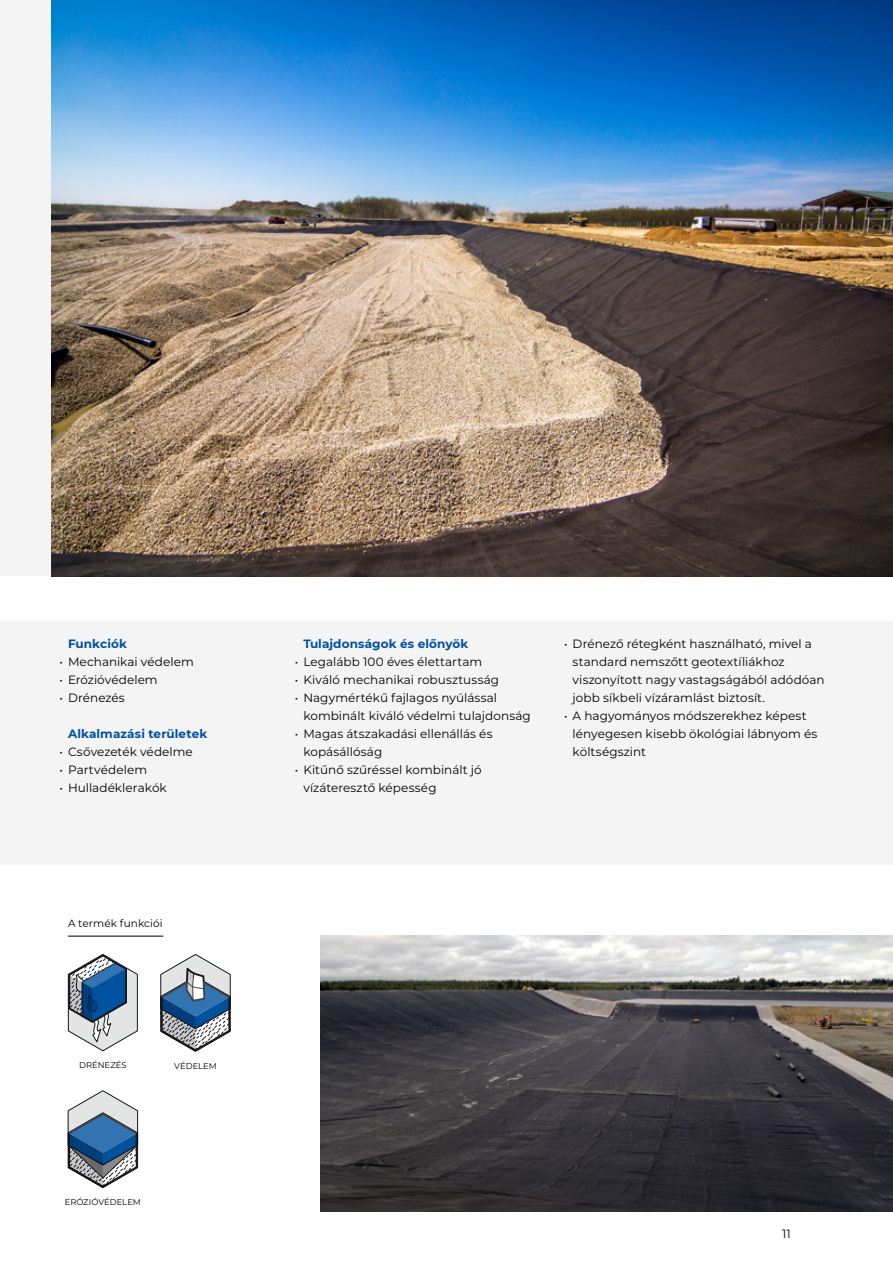
<style>
.page{position:relative;width:893px;height:1263px;background:#fff}
.page>*{position:absolute;margin:0;border:0;box-sizing:border-box;transform-origin:0 0}
.t1{font:12px/18px "Montserrat";letter-spacing:.005em;color:#000}
.t2{font:700 12px "Montserrat";letter-spacing:.01em;color:#00519e}
.t3{font:10.5px "Montserrat";letter-spacing:.005em;color:#000}
.t4{font:8.4px "Montserrat";color:#000}
</style>
<div class="page">
<div style="left:0;top:0;width:893px;height:576px;background:#f4f4f5"></div>
<div style="left:0;top:621px;width:893px;height:243px;background:#f4f4f5"></div>
<img style="left:51px;top:0;width:842px;height:576px">
<hr style="left:68px;top:936px;width:95px;height:1px;background:#000">
<img style="left:320px;top:936px;width:573px;height:276px">
<svg style="left:68px;top:954px;width:70px;height:97px"></svg>
<svg style="left:160px;top:954px;width:71px;height:98px"></svg>
<svg style="left:67px;top:1090px;width:71px;height:98px"></svg>
<p class="t2" style="left:68px;top:635px;width:60px">Funkciók</p>
<p class="t1" style="left:60px;top:652px;width:136px">• Mechanikai védelem</p>
<p class="t1" style="left:60px;top:670px;width:100px">• Erózióvédelem</p>
<p class="t1" style="left:60px;top:688px;width:67px">• Drénezés</p>
<p class="t2" style="left:68px;top:725px;width:141px">Alkalmazási területek</p>
<p class="t1" style="left:60px;top:742px;width:135px">• Csővezeték védelme</p>
<p class="t1" style="left:60px;top:760px;width:89px">• Partvédelem</p>
<p class="t1" style="left:60px;top:778px;width:109px">• Hulladéklerakók</p>
<p class="t3" style="left:68px;top:916px;width:96px">A termék funkciói</p>
<p class="t4" style="left:79px;top:1059px;width:49px">DRÉNEZÉS</p>
<p class="t4" style="left:174px;top:1060px;width:44px">VÉDELEM</p>
<p class="t4" style="left:65px;top:1196px;width:77px">ERÓZIÓVÉDELEM</p>
<p class="t2" style="left:303px;top:635px;width:167px">Tulajdonságok és előnyök</p>
<p class="t1" style="left:295px;top:652px;width:189px">• Legalább 100 éves élettartam</p>
<p class="t1" style="left:295px;top:670px;width:206px">• Kiváló mechanikai robusztusság</p>
<p class="t1" style="left:303px;top:688px;width:229px;text-indent:-9px">• Nagymértékű fajlagos nyúlással kombinált kiváló védelmi tulajdonság</p>
<p class="t1" style="left:303px;top:724px;width:191px;text-indent:-9px">• Magas átszakadási ellenállás és kopásállóság</p>
<p class="t1" style="left:303px;top:760px;width:180px;text-indent:-9px">• Kitűnő szűréssel kombinált jó vízáteresztő képesség</p>
<p class="t1" style="left:573px;top:634px;width:254px;text-indent:-9px">• Drénező rétegként használható, mivel a standard nemszőtt geotextíliákhoz viszonyított nagy vastagságából adódóan jobb síkbeli vízáramlást biztosít.</p>
<p class="t1" style="left:573px;top:706px;width:246px;text-indent:-9px">• A hagyományos módszerekhez képest lényegesen kisebb ökológiai lábnyom és költségszint</p>
<p class="t1" style="left:782px;top:1224px;width:10px">11</p>
</div>
